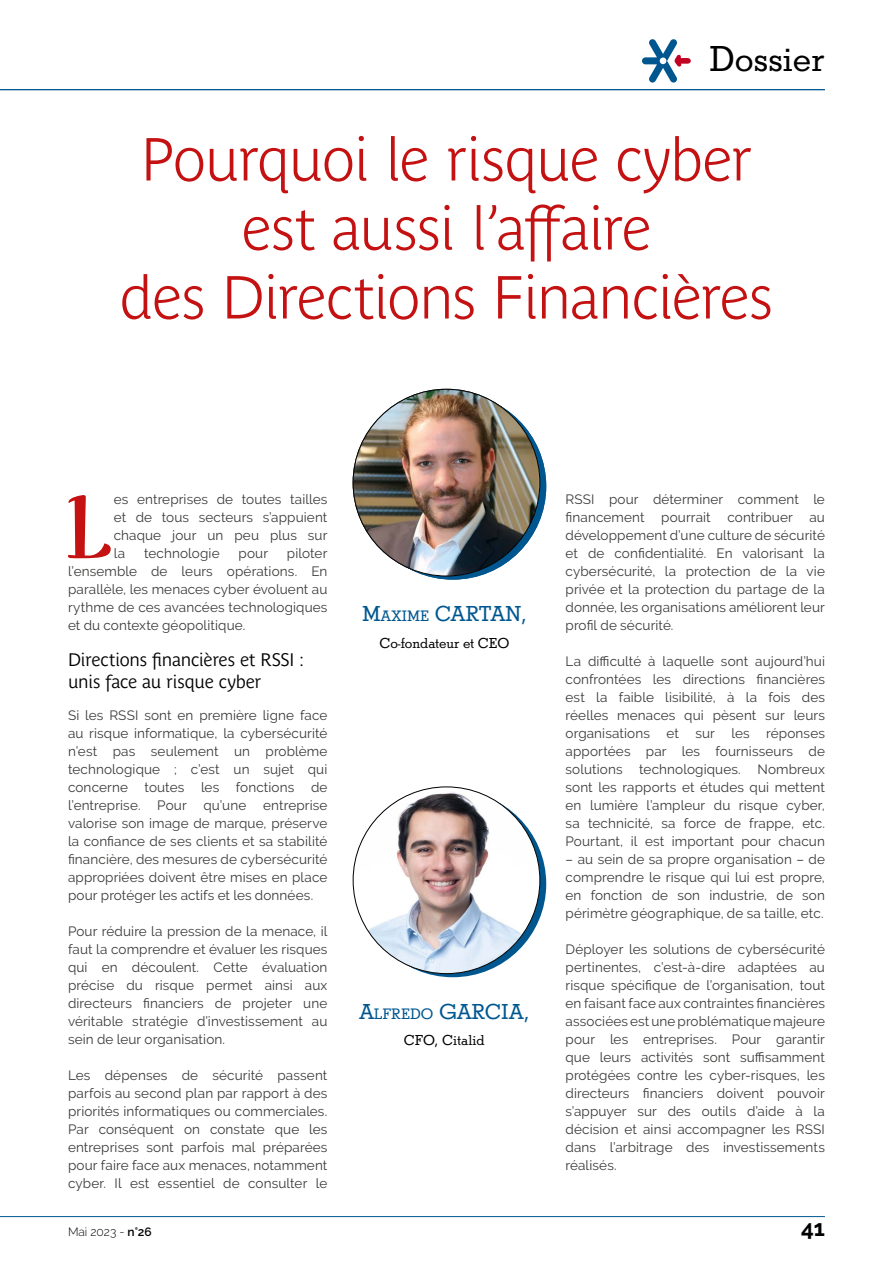
<style>
.page{position:relative;width:893px;height:1263px;background:#fff}
.page>*{position:absolute;margin:0;border:0;box-sizing:border-box;transform-origin:0 0}
.t1{font:89.25px "Rumba Std Extra";color:#c41112}
.t2{font:700 60px/69px "Parisine Plus Std Clair";letter-spacing:-.03em;color:#c41112;text-align:center}
.t3{font:37.5px "Stymie";color:#000}
.t4{font:22.5px "Stymie";color:#005790}
.t5{font:700 22.5px "Raleway";color:#000}
.t6{font:18px/21.6px "Parisine Plus Std Gris";letter-spacing:-.02em;color:#000}
.t7{font:15px "Stymie";color:#000}
.t8{font:13.5px/18px "Raleway";letter-spacing:.01em;color:#3a3a39;text-align:justify}
.t9{font:300 12px "Raleway";color:#000}
.s1{font-style:inherit}
.s2{font-size:15.75px}
.s3{font-weight:600}
</style>
<div class="page">
<hr style="left:0;top:1216px;width:825px;height:1px;background:#005790">
<svg style="left:642px;top:39px;width:49px;height:44px"></svg>
<hr style="left:0;top:89px;width:825px;height:1px;background:#005790">
<svg style="left:359px;top:393px;width:187px;height:187px"></svg>
<svg style="left:359px;top:790px;width:187px;height:187px"></svg>
<img style="left:353px;top:389px;width:187px;height:187px;border-radius:93px">
<img style="left:353px;top:787px;width:187px;height:187px;border-radius:93px">
<h3 class="t3" style="left:709px;top:37px;width:117px">Dossier</h3>
<h2 class="t2" style="left:120px;top:125px;width:655px">Pourquoi le risque cyber est aussi l’affaire<br>des Directions Financières</h2>
<h1 class="t1" style="left:65px;top:475px;width:50px">L</h1>
<p class="t8" style="left:114px;top:490px;width:215px">es entreprises de toutes tailles et de tous secteurs s’appuient chaque jour un peu plus sur la</p>
<p class="t8" style="left:68px;top:544px;width:261px;text-indent:219px">piloter l’ensemble de leurs opérations. En parallèle, les menaces cyber évoluent au rythme de ces avancées technologiques et du contexte géopolitique.</p>
<h3 class="t6" style="left:68px;top:649px;width:238px">Directions financières et RSSI : unis face au risque cyber</h3>
<p class="t8" style="left:68px;top:706px;width:261px">Si les RSSI sont en première ligne face au risque informatique, la cybersécurité n’est pas seulement un problème technologique ; c’est un sujet qui concerne toutes les fonctions de l’entreprise. Pour qu’une entreprise valorise son image de marque, préserve la confiance de ses clients et sa stabilité financière, des mesures de cybersécurité appropriées doivent être mises en place pour protéger les actifs et les données.</p>
<p class="t8" style="left:68px;top:922px;width:261px">Pour réduire la pression de la menace, il faut la comprendre et évaluer les risques qui en découlent. Cette évaluation précise du risque permet ainsi aux directeurs financiers de projeter une véritable stratégie d’investissement au sein de leur organisation.</p>
<p class="t8" style="left:68px;top:1066px;width:261px">Les dépenses de sécurité passent parfois au second plan par rapport à des priorités informatiques ou commerciales.<br>Par conséquent on constate que les entreprises sont parfois mal préparées pour faire face aux menaces, notamment cyber. Il est essentiel de consulter le</p>
<p class="t8" style="left:144px;top:544px;width:77px">technologie</p>
<p class="t8" style="left:238px;top:544px;width:31px">pour</p>
<h3 class="t4" style="left:362px;top:600px;width:166px"><span class="s1">M</span><span class="s2">AXIME</span> <span class="s1">C</span>ARTAN,</h3>
<p class="t7" style="left:379px;top:634px;width:131px">Co-fondateur et CEO</p>
<h3 class="t4" style="left:359px;top:998px;width:171px"><span class="s1">A</span><span class="s2">LFREDO</span> GARCIA,</h3>
<p class="t7" style="left:404px;top:1031px;width:83px">CFO, Citalid</p>
<p class="t8" style="left:566px;top:490px;width:261px">RSSI pour déterminer comment le financement pourrait contribuer au développement d’une culture de sécurité et de confidentialité. En valorisant la cybersécurité, la protection de la vie privée et la protection du partage de la donnée, les organisations améliorent leur profil de sécurité.</p>
<p class="t8" style="left:566px;top:652px;width:261px">La difficulté à laquelle sont aujourd’hui confrontées les directions financières est la faible lisibilité, à la fois des réelles menaces qui pèsent sur leurs organisations et sur les réponses apportées par les fournisseurs de solutions technologiques. Nombreux sont les rapports et études qui mettent en lumière l’ampleur du risque cyber, sa technicité, sa force de frappe, etc.<br>Pourtant, il est important pour chacun</p>
<p class="t8" style="left:566px;top:850px;width:261px">– au sein de sa propre organisation – de comprendre le risque qui lui est propre, en fonction de son industrie, de son périmètre géographique, de sa taille, etc.</p>
<p class="t8" style="left:566px;top:940px;width:261px">Déployer les solutions de cybersécurité pertinentes, c’est-à-dire adaptées au risque spécifique de l’organisation, tout en faisant face aux contraintes financières associées est une problématique majeure pour les entreprises. Pour garantir que leurs activités sont suffisamment protégées contre les cyber-risques, les directeurs financiers doivent pouvoir s’appuyer sur des outils d’aide à la décision et ainsi accompagner les RSSI dans l’arbitrage des investissements réalisés.</p>
<p class="t9" style="left:68px;top:1225px;width:85px">Mai 2023 - <span class="s3">n°26</span></p>
<h3 class="t5" style="left:801px;top:1215px;width:25px">41</h3>
</div>
